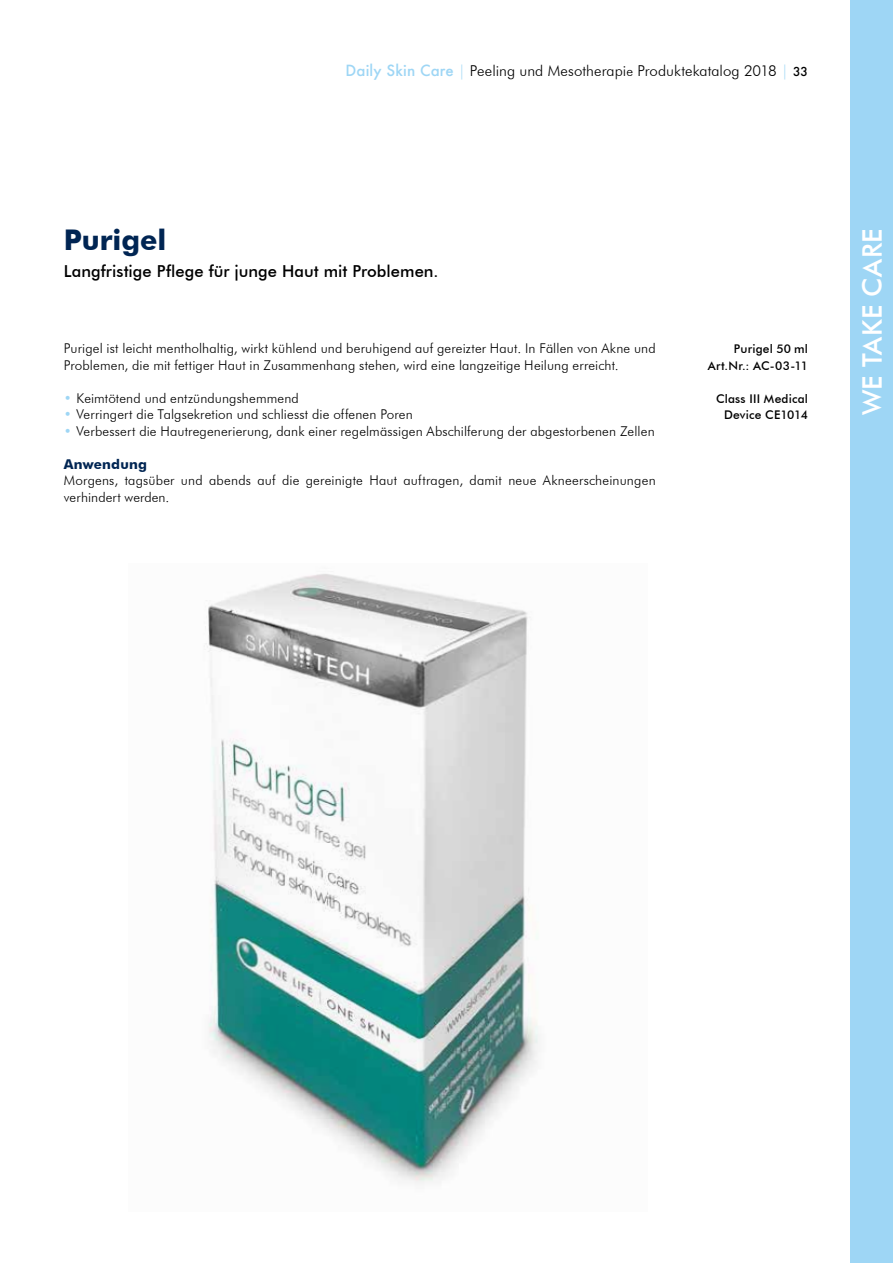
<style>
.page{position:relative;width:893px;height:1263px;background:#fff}
.page>*{position:absolute;margin:0;border:0;box-sizing:border-box;transform-origin:0 0}
.t1{font:700 28.5px "Futura BT";color:#002553}
.t2{font:500 27px "Futura BT";letter-spacing:.005em;color:#fff}
.t3{font:500 16.5px "Futura BT";color:#000}
.t4{font:300 15px "Futura BT";letter-spacing:.005em;color:#000}
.t5{font:300 13.5px/16.5px "Futura BT";letter-spacing:.01em;color:#000}
.t6{font:700 13.5px "Futura BT";letter-spacing:.015em;color:#002553}
.t7{font:500 12px/16.5px "Futura BT";letter-spacing:.015em;color:#000;text-align:right}
.s1{font-family:"Futura";font-weight:500;color:#9ed6f5}
.s2{color:#9ed6f5}
.s3{font-size:13.5px}
.s4{font-family:"Futura";font-weight:500;font-size:12px}
</style>
<div class="page">
<div style="left:850px;top:0;width:43px;height:1263px;background:#9ed6f5"></div>
<img style="left:204px;top:574px;width:335px;height:610px">
<p class="t4" style="left:345px;top:62px;width:464px"><span class="s1">Daily Skin Care</span> <span class="s2">|</span> Peeling und Mesotherapi<span class="s3">e</span> Produktekatalog 2018 <span class="s2">|</span> <span class="s4">33</span></p>
<h1 class="t1" style="left:64px;top:223px;width:104px">Purigel</h1>
<p class="t3" style="left:64px;top:261px;width:376px">Langfristige Pflege für junge Haut mit Problemen.</p>
<p class="t5" style="left:64px;top:340px;width:593px">Purigel ist leicht mentholhaltig, wirkt kühlend und beruhigend auf gereizter Haut. In Fällen von Akne und<br>Problemen, die mit fettiger Haut in Zusammenhang stehen, wird eine langzeitige Heilung erreicht.</p>
<p class="t5" style="left:64px;top:389px;width:237px"><span class="s2">•</span> Keimtötend und entzündungshemmend</p>
<p class="t5" style="left:64px;top:406px;width:351px"><span class="s2">•</span> Verringert die Talgsekretion und schliesst die offenen Poren</p>
<p class="t5" style="left:64px;top:422px;width:592px"><span class="s2">•</span> Verbessert die Hautregenerierung, dank einer regelmässigen Abschilferung der abgestorbenen Zellen</p>
<p class="t6" style="left:64px;top:456px;width:85px">Anwendung</p>
<p class="t5" style="left:64px;top:472px;width:593px">Morgens, tagsüber und abends auf die gereinigte Haut auftragen, damit neue Akneerscheinungen verhindert werden.</p>
<p class="t7" style="left:708px;top:341px;width:102px">Purigel 50 ml<br>Art.Nr.: AC-03-11</p>
<p class="t7" style="left:716px;top:390px;width:93px">Class III Medical<br>Device CE1014</p>
<h2 class="t2" style="left:856px;top:415px;width:188px;rotate:-90deg">WE TAKE CARE</h2>
</div>
